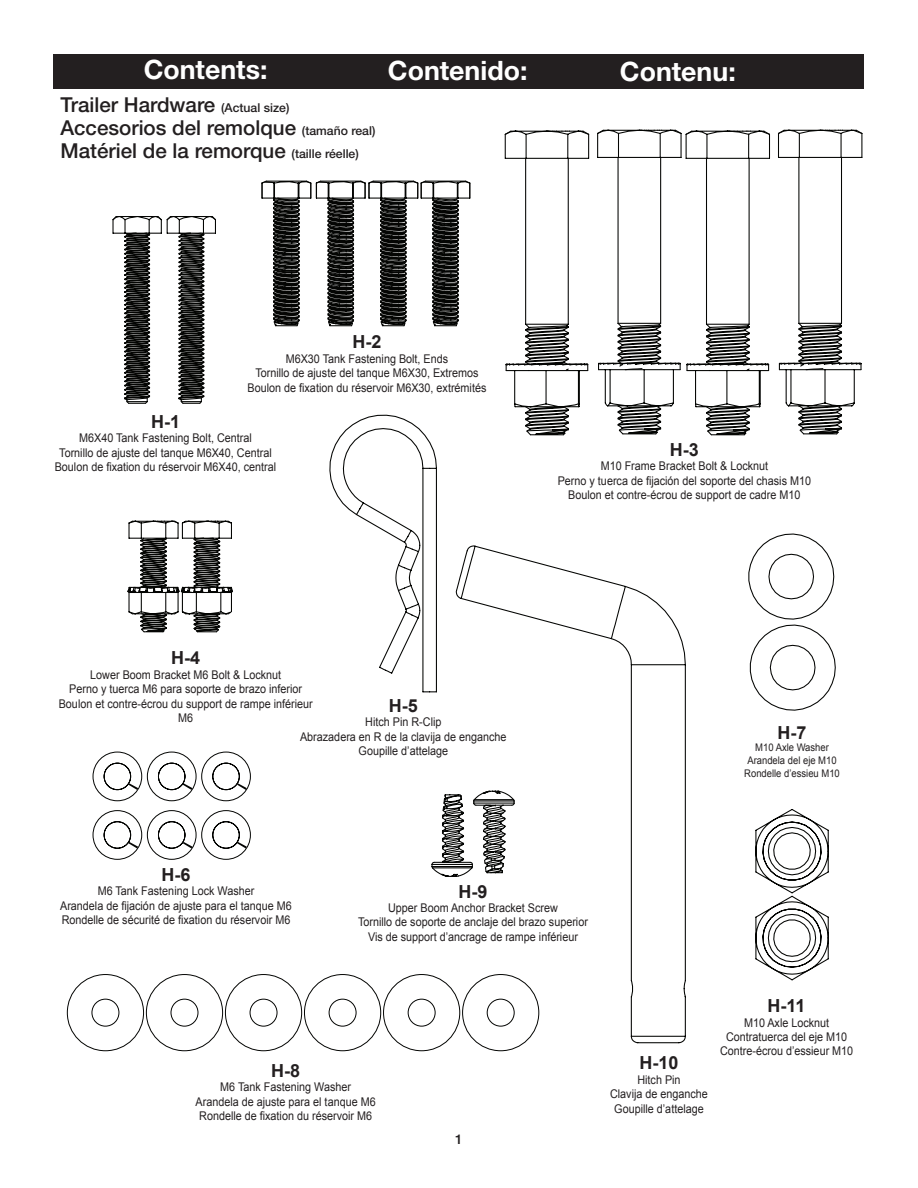
<style>
.page{position:relative;width:918px;height:1188px;background:#fff}
.page>*{position:absolute;margin:0;border:0;box-sizing:border-box;transform-origin:0 0}
.t1{font:700 26.7px "Helvetica Neue LT Std";color:#fff}
.t2{font:500 20.55px/23px "Helvetica Neue LT Std";color:#231f20}
.t3{font:700 18px "Arial";color:#231f20}
.t4{font:500 13.5px "Helvetica Neue LT Std";color:#231f20}
.t5{font:12px/14.4px "Arial";color:#231f20;text-align:center;scale:.9 1}
.t6{font:10.5px/12.6px "Arial";color:#231f20;text-align:center;scale:.9 1}
.s1{font-size:12.3px}
</style>
<div class="page">
<div style="left:53px;top:54px;width:811px;height:34px;background:#231f20"></div>
<svg style="left:112px;top:216px;width:104px;height:188px"></svg>
<svg style="left:261px;top:180px;width:210px;height:147px"></svg>
<svg style="left:505px;top:129px;width:177px;height:307px"></svg>
<svg style="left:431px;top:794px;width:24px;height:83px"></svg>
<svg style="left:127px;top:520px;width:106px;height:113px"></svg>
<svg style="left:329px;top:414px;width:108px;height:279px"></svg>
<svg style="left:748px;top:533px;width:88px;height:178px"></svg>
<svg style="left:755px;top:809px;width:74px;height:172px"></svg>
<svg style="left:455px;top:545px;width:231px;height:499px"></svg>
<svg style="left:67px;top:974px;width:473px;height:78px"></svg>
<svg style="left:92px;top:810px;width:159px;height:50px"></svg>
<svg style="left:92px;top:751px;width:159px;height:51px"></svg>
<svg style="left:686px;top:129px;width:177px;height:307px"></svg>
<h1 class="t1" style="left:144px;top:53px;width:125px">Contents:</h1>
<h1 class="t1" style="left:388px;top:54px;width:141px">Contenido:</h1>
<h1 class="t1" style="left:620px;top:55px;width:117px">Contenu:</h1>
<h2 class="t2" style="left:60px;top:93px;width:316px">Trailer Hardware <span class="s1">(Actual size)<br></span>Accesorios del remolque <span class="s1">(tamaño real)<br></span>Matériel de la remorque <span class="s1">(taille réelle)</span></h2>
<h3 class="t3" style="left:353px;top:330px;width:30px">H-2</h3>
<p class="t5" style="left:248px;top:351px;width:267px">M6X30 Tank Fastening Bolt, Ends<br>Tornillo de ajuste del tanque M6X30, Extremos<br>Boulon de fixation du réservoir M6X30, extrémités</p>
<h3 class="t3" style="left:151px;top:410px;width:30px">H-1</h3>
<p class="t5" style="left:55px;top:431px;width:248px">M6X40 Tank Fastening Bolt, Central<br>Tornillo de ajuste del tanque M6X40, Central<br>Boulon de fixation du réservoir M6X40, central</p>
<h3 class="t3" style="left:670px;top:437px;width:30px">H-3</h3>
<p class="t5" style="left:558px;top:459px;width:283px">M10 Frame Bracket Bolt &amp; Locknut<br>Perno y tuerca de fijación del soporte del chasis M10<br>Boulon et contre-écrou de support de cadre M10</p>
<h3 class="t3" style="left:171px;top:646px;width:30px">H-4</h3>
<p class="t5" style="left:59px;top:667px;width:284px">Lower Boom Bracket M6 Bolt &amp; Locknut<br>Perno y tuerca M6 para soporte de brazo inferior Boulon et contre-écrou du support de rampe inférieur M6</p>
<h3 class="t3" style="left:389px;top:694px;width:30px">H-5</h3>
<p class="t5" style="left:300px;top:715px;width:231px">Hitch Pin R-Clip<br>Abrazadera en R de la clavija de enganche<br>Goupille d’attelage</p>
<h3 class="t3" style="left:778px;top:721px;width:30px">H-7</h3>
<p class="t6" style="left:744px;top:742px;width:108px">M10 Axle Washer<br>Arandela del eje M10<br>Rondelle d’essieu M10</p>
<h3 class="t3" style="left:162px;top:863px;width:30px">H-6</h3>
<p class="t5" style="left:60px;top:884px;width:259px">M6 Tank Fastening Lock Washer<br>Arandela de fijación de ajuste para el tanque M6<br>Rondelle de sécurité de fixation du réservoir M6</p>
<h3 class="t3" style="left:459px;top:879px;width:30px">H-9</h3>
<p class="t5" style="left:358px;top:901px;width:257px">Upper Boom Anchor Bracket Screw<br>Tornillo de soporte de anclaje del brazo superior<br>Vis de support d’ancrage de rampe inférieur</p>
<h3 class="t3" style="left:271px;top:1059px;width:30px">H-8</h3>
<p class="t5" style="left:196px;top:1080px;width:202px">M6 Tank Fastening Washer<br>Arandela de ajuste para el tanque M6<br>Rondelle de fixation du réservoir M6</p>
<p class="t4" style="left:455px;top:1131px;width:9px">1</p>
<h3 class="t3" style="left:640px;top:1051px;width:41px">H-10</h3>
<p class="t5" style="left:610px;top:1072px;width:110px">Hitch Pin<br>Clavija de enganche<br>Goupille d’attelage</p>
<h3 class="t3" style="left:768px;top:994px;width:40px">H-11</h3>
<p class="t5" style="left:720px;top:1015px;width:150px">M10 Axle Locknut<br>Contratuerca del eje M10<br>Contre-écrou d’essieur M10</p>
</div>
